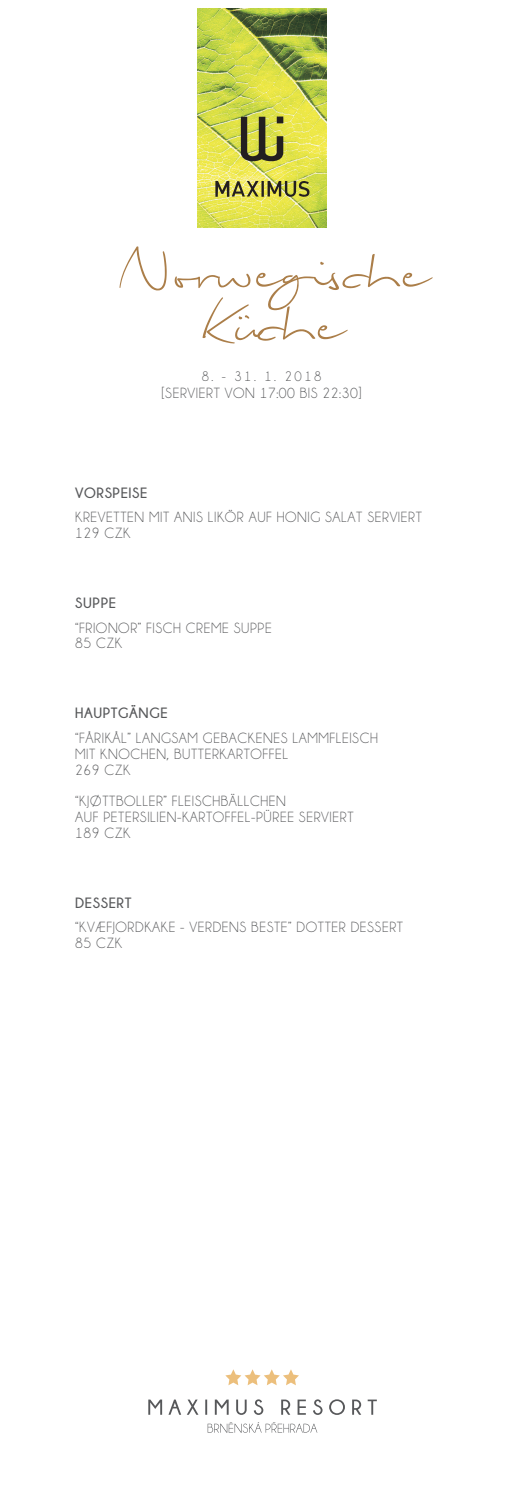
<style>
.page{position:relative;width:521px;height:1489px;background:#fff}
.page>*{position:absolute;margin:0;border:0;box-sizing:border-box;transform-origin:0 0}
.t1{font:67.2px/52.5px "Biloxi Script";color:#ab7e49;text-align:center}
.t2{font:14.88px/15.8px "Champagne&Limousines";letter-spacing:.04em;color:#57585a}
.t3{font:700 14.88px "Champagne&Limousines";letter-spacing:.04em;color:#57585a}
.t4{font:14px "Champagne&Limousines";letter-spacing:.18em;color:#57585a}
</style>
<div class="page">
<img style="left:198px;top:9px;width:129px;height:218px">
<img style="left:215px;top:116px;width:95px;height:82px">
<svg style="left:148px;top:1399px;width:229px;height:15px"></svg>
<svg style="left:225px;top:1369px;width:74px;height:16px"></svg>
<svg style="left:208px;top:1422px;width:109px;height:10px"></svg>
<h1 class="t1" style="left:114px;top:247px;width:314px">Norwegische<br>Küche</h1>
<p class="t4" style="left:202px;top:369px;width:121px">8. - 31. 1. 2018</p>
<p class="t2" style="left:162px;top:385px;width:201px">[SERVIERT VON 17:00 BIS 22:30]</p>
<p class="t3" style="left:75px;top:484px;width:74px">VORSPEISE</p>
<p class="t2" style="left:75px;top:509px;width:348px">KREVETTEN MIT ANIS LIKÖR AUF HONIG SALAT SERVIERT<br>129 CZK</p>
<p class="t3" style="left:75px;top:595px;width:42px">SUPPE</p>
<p class="t2" style="left:75px;top:620px;width:198px">“FRIONOR” FISCH CREME SUPPE<br>85 CZK</p>
<p class="t3" style="left:75px;top:705px;width:94px">HAUPTGÄNGE</p>
<p class="t2" style="left:75px;top:730px;width:304px">“FÅRIKÅL” LANGSAM GEBACKENES LAMMFLEISCH<br>MIT KNOCHEN, BUTTERKARTOFFEL<br>269 CZK</p>
<p class="t2" style="left:75px;top:793px;width:280px">“KJØTTBOLLER” FLEISCHBÄLLCHEN<br>AUF PETERSILIEN-KARTOFFEL-PÜREE SERVIERT<br>189 CZK</p>
<p class="t3" style="left:75px;top:894px;width:58px">DESSERT</p>
<p class="t2" style="left:75px;top:919px;width:329px">“KVÆFJORDKAKE - VERDENS BESTE” DOTTER DESSERT<br>85 CZK</p>
</div>
